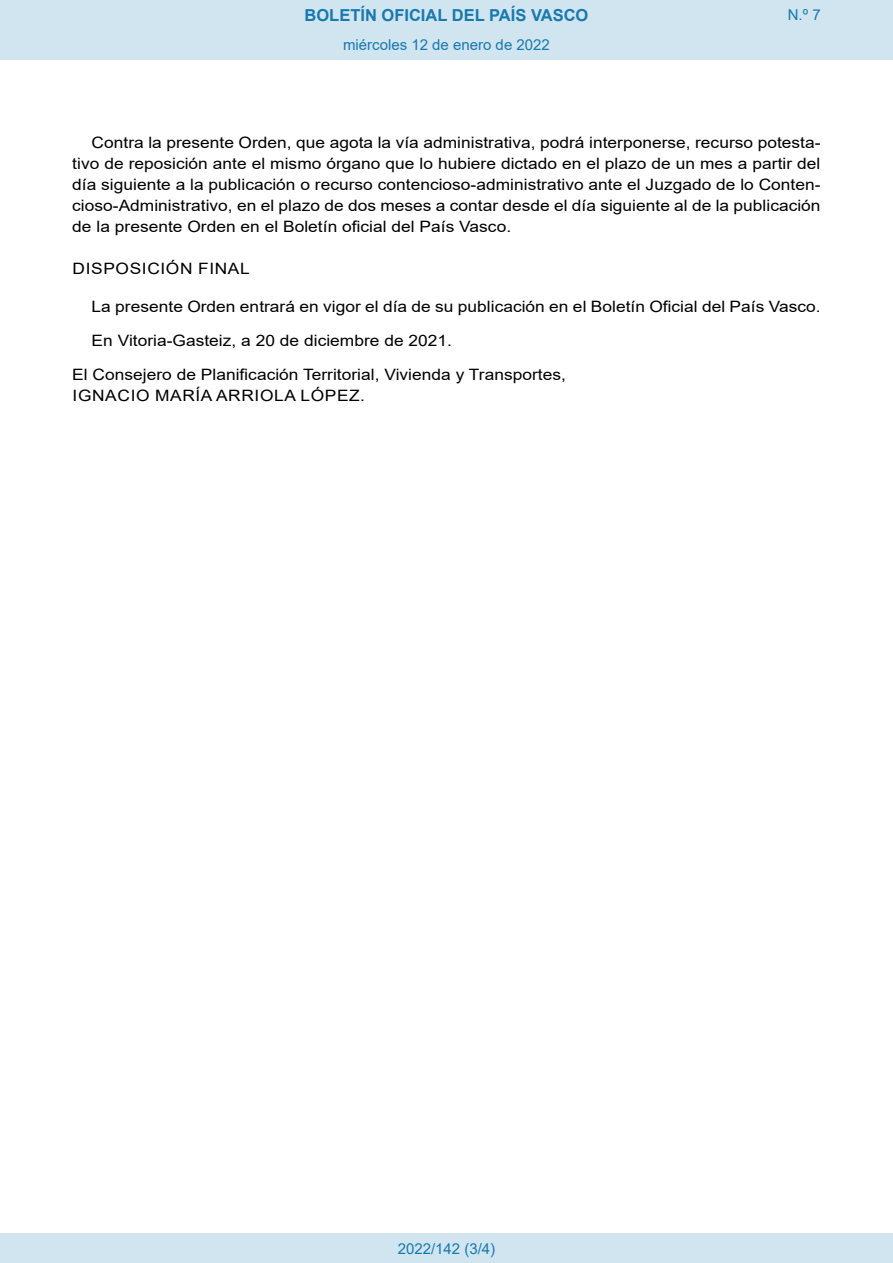
<style>
.page{position:relative;width:893px;height:1263px;background:#fff}
.page>*{position:absolute;margin:0;border:0;box-sizing:border-box;transform-origin:0 0}
.t1{font:700 16.5px "Arial";color:#1879ad}
.BOPVDetalle{font:15.6px/21px "Arial";color:#000;text-align:justify;scale:1.11 1}
.BOPVFirmaPuesto{font:15.6px "Arial";color:#000;scale:1.11 1}
.BOPVFirmaLugFec{font:15.6px "Arial";color:#000;scale:1.11 1}
.BOPVFirmaNombre{font:15.6px "Arial";letter-spacing:.035em;color:#000;scale:1.11 1}
.BOPVDisposicion{font:15.6px "Arial";letter-spacing:.035em;color:#000;scale:1.11 1}
.Paginacion_Centro{font:15px "Arial";color:#1879ad}
</style>
<div class="page">
<div style="left:0;top:0;width:893px;height:60px;background:#d0e5f0"></div>
<div style="left:0;top:1233px;width:893px;height:30px;background:#d0e5f0"></div>
<p class="t1" style="left:305px;top:3px;width:285px">BOLETÍN OFICIAL DEL PAÍS VASCO</p>
<p class="Paginacion_Centro" style="left:343px;top:35px;width:208px">miércoles 12 de enero de 2022</p>
<p class="Paginacion_Centro" style="left:788px;top:5px;width:34px">N.º 7</p>
<p class="BOPVDetalle" style="left:72px;top:132px;width:676px;text-indent:19px">Contra la presente Orden, que agota la vía administrativa, podrá interponerse, recurso potesta&shy;tivo de reposición ante el mismo órgano que lo hubiere dictado en el plazo de un mes a partir del día siguiente a la publicación o recurso contencioso-administrativo ante el Juzgado de lo Conten&shy;cioso-Administrativo, en el plazo de dos meses a contar desde el día siguiente al de la publicación de la presente Orden en el Boletín oficial del País Vasco.</p>
<p class="BOPVDisposicion" style="left:73px;top:258px;width:161px">DISPOSICIÓN FINAL</p>
<p class="BOPVDetalle" style="left:92px;top:296px;width:658px">La presente Orden entrará en vigor el día de su publicación en el Boletín Oficial del País Vasco.</p>
<p class="BOPVFirmaLugFec" style="left:92px;top:330px;width:326px">En Vitoria-Gasteiz, a 20 de diciembre de 2021.</p>
<p class="BOPVFirmaPuesto" style="left:72px;top:364px;width:446px">El Consejero de Planificación Territorial, Vivienda y Transportes,</p>
<p class="BOPVFirmaNombre" style="left:73px;top:385px;width:265px">IGNACIO MARÍA ARRIOLA LÓPEZ.</p>
<p class="Paginacion_Centro" style="left:398px;top:1238px;width:99px">2022/142 (3/4)</p>
</div>
